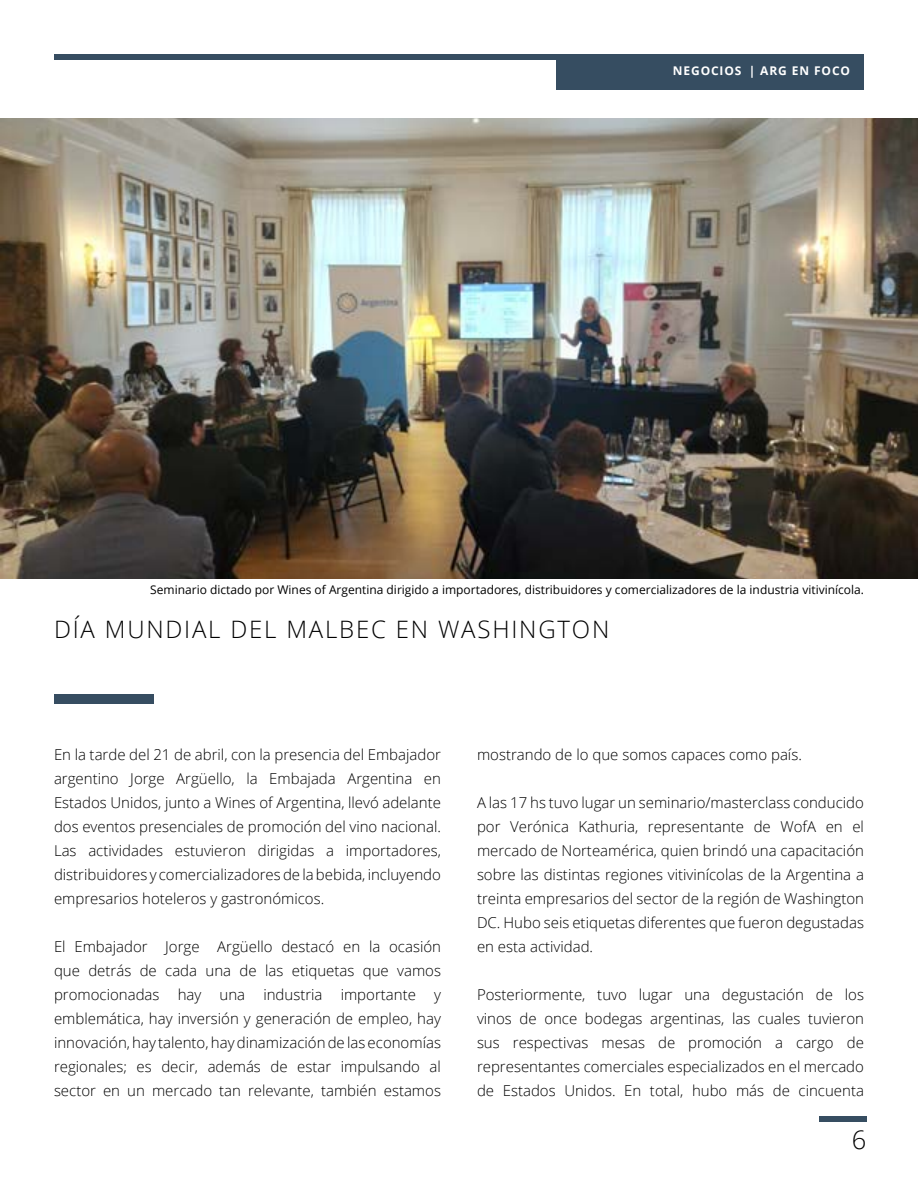
<style>
.page{position:relative;width:918px;height:1188px;background:#fff}
.page>*{position:absolute;margin:0;border:0;box-sizing:border-box;transform-origin:0 0}
.t1{font:300 25.5px "Open Sans";color:#000}
.t2{font:300 24px "Open Sans";letter-spacing:.075em;color:#000}
.t3{font:300 15px/24px "Open Sans";color:#000;text-align:justify}
.t4{font:12px "Open Sans";color:#000}
.t5{font:700 12px "Open Sans";letter-spacing:.075em;color:#fff}
</style>
<div class="page">
<div style="left:54px;top:54px;width:810px;height:5px;background:#364d61"></div>
<div style="left:556px;top:54px;width:308px;height:36px;background:#364d61"></div>
<div style="left:819px;top:1116px;width:47px;height:5px;background:#364d61"></div>
<img style="left:0;top:118px;width:918px;height:461px">
<div style="left:54px;top:695px;width:100px;height:9px;background:#364d61"></div>
<p class="t5" style="left:673px;top:62px;width:21px">NEGOC</p>
<p class="t5" style="left:720px;top:62px;width:132px">IOS | ARG EN FOCO</p>
<p class="t4" style="left:150px;top:582px;width:715px">Seminario dictado por Wines of Argentina dirigido a importadores, distribuidores y comercializadores de la industria vitivinícola.</p>
<h2 class="t2" style="left:54px;top:612px;width:557px">DÍA MUNDIAL DEL MALBEC EN WASHINGTON</h2>
<p class="t3" style="left:54px;top:742px;width:389px">En la tarde del 21 de abril, con la presencia del Embajador argentino Jorge Argüello, la Embajada Argentina en Estados Unidos, junto a Wines of Argentina, llevó adelante dos eventos presenciales de promoción del vino nacional.<br>Las actividades estuvieron dirigidas a importadores, distribuidores y comercializadores de la bebida, incluyendo empresarios hoteleros y gastronómicos.</p>
<p class="t3" style="left:54px;top:934px;width:389px">El Embajador Jorge Argüello destacó en la ocasión que detrás de cada una de las etiquetas que vamos promocionadas hay una industria importante y emblemática, hay inversión y generación de empleo, hay innovación, hay talento, hay dinamización de las economías regionales; es decir, además de estar impulsando al sector en un mercado tan relevante, también estamos</p>
<p class="t3" style="left:477px;top:742px;width:326px">mostrando de lo que somos capaces como país.</p>
<p class="t3" style="left:477px;top:790px;width:389px">A las 17 hs tuvo lugar un seminario/masterclass conducido por Verónica Kathuria, representante de WofA en el mercado de Norteamérica, quien brindó una capacitación sobre las distintas regiones vitivinícolas de la Argentina a treinta empresarios del sector de la región de Washington DC. Hubo seis etiquetas diferentes que fueron degustadas en esta actividad.</p>
<p class="t3" style="left:477px;top:982px;width:389px">Posteriormente, tuvo lugar una degustación de los vinos de once bodegas argentinas, las cuales tuvieron sus respectivas mesas de promoción a cargo de representantes comerciales especializados en el mercado de Estados Unidos. En total, hubo más de cincuenta</p>
<h1 class="t1" style="left:852px;top:1122px;width:16px">6</h1>
</div>
